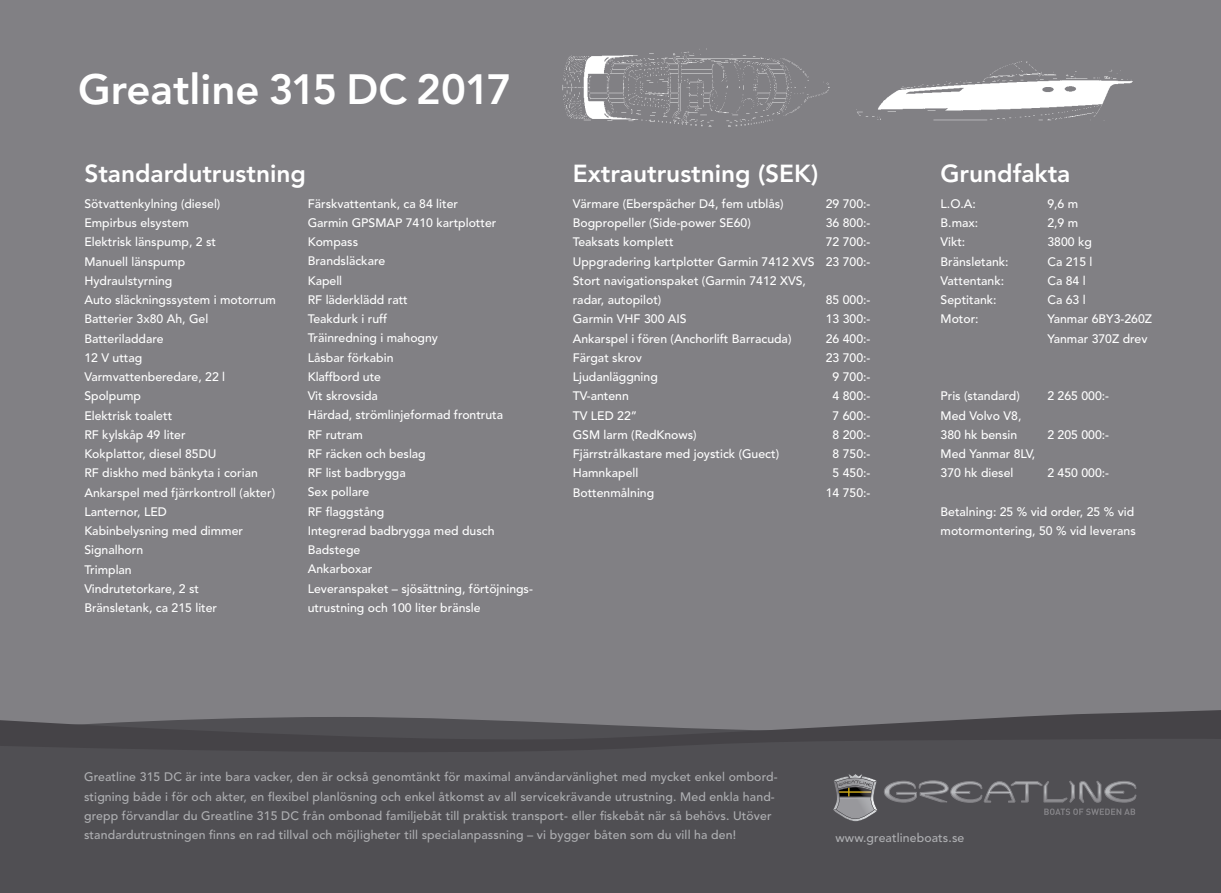
<style>
.page{position:relative;width:1221px;height:893px;background:#fff}
.page>*{position:absolute;margin:0;border:0;box-sizing:border-box;transform-origin:0 0}
.t1{font:800 42px "Avenir";color:#fff}
.t2{font:800 24.5px "Avenir";color:#fff}
.t3{font:500 12.25px/19.2px "Avenir";color:#fff}
.t4{font:500 12.25px/19.2px "Avenir";letter-spacing:.01em;color:#aeafb2}
</style>
<div class="page">
<div style="left:0;top:0;width:1220px;height:893px;background:#818084"></div>
<div style="left:0;top:759px;width:1220px;height:134px;background:#504f53"></div>
<img style="left:856px;top:61px;width:277px;height:60px">
<img style="left:562px;top:48px;width:268px;height:79px">
<svg style="left:832px;top:770px;width:304px;height:52px;background:#5f5e61"></svg>
<svg style="left:0;top:710px;width:1220px;height:49px"></svg>
<h1 class="t1" style="left:78px;top:65px;width:435px">Greatline 315 DC 2017</h1>
<h2 class="t2" style="left:84px;top:159px;width:223px">Standardutrustning</h2>
<p class="t3" style="left:84px;top:194px;width:193px">Sötvattenkylning (diesel)<br>Empirbus elsystem<br>Elektrisk länspump, 2 st<br>Manuell länspump<br>Hydraulstyrning<br>Auto släckningssystem i motorrum<br>Batterier 3x80 Ah, Gel<br>Batteriladdare<br>12 V uttag<br>Varmvattenberedare, 22 l<br>Spolpump<br>Elektrisk toalett<br>RF kylskåp 49 liter<br>Kokplattor, diesel 85DU<br>RF diskho med bänkyta i corian<br>Ankarspel med fjärrkontroll (akter)<br>Lanternor, LED<br>Kabinbelysning med dimmer<br>Signalhorn<br>Trimplan<br>Vindrutetorkare, 2 st<br>Bränsletank, ca 215 liter</p>
<p class="t3" style="left:308px;top:194px;width:227px">Färskvattentank, ca 84 liter<br>Garmin GPSMAP 7410 kartplotter<br>Kompass<br>Brandsläckare<br>Kapell<br>RF läderklädd ratt<br>Teakdurk i ruff<br>Träinredning i mahogny<br>Låsbar förkabin<br>Klaffbord ute<br>Vit skrovsida<br>Härdad, strömlinjeformad frontruta<br>RF rutram<br>RF räcken och beslag<br>RF list badbrygga<br>Sex pollare<br>RF flaggstång<br>Integrerad badbrygga med dusch<br>Badstege<br>Ankarboxar<br>Leveranspaket – sjösättning, förtöjnings&shy;utrustning och 100 liter bränsle</p>
<h2 class="t2" style="left:572px;top:159px;width:247px">Extrautrustning (SEK)</h2>
<p class="t3" style="left:572px;top:194px;width:212px">Värmare (Eberspächer D4, fem utblås)</p>
<p class="t3" style="left:825px;top:194px;width:46px">29 700:-</p>
<p class="t3" style="left:572px;top:213px;width:179px">Bogpropeller (Side-power SE60)</p>
<p class="t3" style="left:825px;top:213px;width:46px">36 800:-</p>
<p class="t3" style="left:572px;top:233px;width:102px">Teaksats komplett</p>
<p class="t3" style="left:572px;top:233px;width:299px;text-indent:253px">72 700:-<br>Uppgradering kartplotter Garmin 7412 XVS 23 700:-<br>Stort navigationspaket (Garmin 7412 XVS,<br>radar, autopilot)</p>
<p class="t3" style="left:825px;top:290px;width:46px">85 000:-</p>
<p class="t3" style="left:572px;top:310px;width:115px">Garmin VHF 300 AIS</p>
<p class="t3" style="left:825px;top:310px;width:46px">13 300:-</p>
<p class="t3" style="left:572px;top:329px;width:220px">Ankarspel i fören (Anchorlift Barracuda)</p>
<p class="t3" style="left:825px;top:329px;width:46px">26 400:-</p>
<p class="t3" style="left:572px;top:348px;width:70px">Färgat skrov</p>
<p class="t3" style="left:825px;top:348px;width:46px">23 700:-</p>
<p class="t3" style="left:572px;top:367px;width:87px">Ljudanläggning</p>
<p class="t3" style="left:832px;top:367px;width:39px">9 700:-</p>
<p class="t3" style="left:572px;top:387px;width:58px">TV-antenn</p>
<p class="t3" style="left:832px;top:387px;width:39px">4 800:-</p>
<p class="t3" style="left:572px;top:406px;width:66px">TV LED 22”</p>
<p class="t3" style="left:832px;top:406px;width:39px">7 600:-</p>
<p class="t3" style="left:572px;top:425px;width:125px">GSM larm (RedKnows)</p>
<p class="t3" style="left:832px;top:425px;width:39px">8 200:-</p>
<p class="t3" style="left:572px;top:444px;width:208px">Fjärrstrålkastare med joystick (Guect)</p>
<p class="t3" style="left:832px;top:444px;width:39px">8 750:-</p>
<p class="t3" style="left:572px;top:464px;width:67px">Hamnkapell</p>
<p class="t3" style="left:832px;top:464px;width:39px">5 450:-</p>
<p class="t3" style="left:572px;top:483px;width:83px">Bottenmålning</p>
<p class="t3" style="left:825px;top:483px;width:46px">14 750:-</p>
<h2 class="t2" style="left:940px;top:159px;width:131px">Grundfakta</h2>
<p class="t3" style="left:940px;top:194px;width:37px">L.O.A:</p>
<p class="t3" style="left:1047px;top:194px;width:32px">9,6 m</p>
<p class="t3" style="left:940px;top:213px;width:39px">B.max:</p>
<p class="t3" style="left:1047px;top:213px;width:32px">2,9 m</p>
<p class="t3" style="left:940px;top:233px;width:26px">Vikt:</p>
<p class="t3" style="left:1047px;top:233px;width:46px">3800 kg</p>
<p class="t3" style="left:940px;top:252px;width:70px">Bränsletank:</p>
<p class="t3" style="left:1047px;top:252px;width:47px">Ca 215 l</p>
<p class="t3" style="left:940px;top:271px;width:65px">Vattentank:</p>
<p class="t3" style="left:1047px;top:271px;width:40px">Ca 84 l</p>
<p class="t3" style="left:940px;top:290px;width:58px">Septitank:</p>
<p class="t3" style="left:1047px;top:290px;width:40px">Ca 63 l</p>
<p class="t3" style="left:940px;top:310px;width:40px">Motor:</p>
<p class="t3" style="left:1047px;top:310px;width:106px">Yanmar 6BY3-260Z<br>Yanmar 370Z drev</p>
<p class="t3" style="left:940px;top:387px;width:81px">Pris (standard)</p>
<p class="t3" style="left:1047px;top:387px;width:63px">2 265 000:-</p>
<p class="t3" style="left:940px;top:406px;width:82px">Med Volvo V8,<br>380 hk bensin</p>
<p class="t3" style="left:1047px;top:425px;width:63px">2 205 000:-</p>
<p class="t3" style="left:940px;top:444px;width:96px">Med Yanmar 8LV,<br>370 hk diesel</p>
<p class="t3" style="left:1047px;top:464px;width:63px">2 450 000:-</p>
<p class="t3" style="left:940px;top:502px;width:197px">Betalning: 25 % vid order, 25 % vid motormontering, 50 % vid leverans</p>
<p class="t4" style="left:84px;top:768px;width:695px">Greatline 315 DC är inte bara vacker, den är också genomtänkt för maximal användarvänlighet med mycket enkel ombord&shy;stigning både i för och akter, en flexibel planlösning och enkel åtkomst av all servicekrävande utrustning. Med enkla hand&shy;grepp förvandlar du Greatline 315 DC från ombonad familjebåt till praktisk transport- eller fiskebåt när så behövs. Utöver standardutrustningen finns en rad tillval och möjligheter till specialanpassning – vi bygger båten som du vill ha den!</p>
<p class="t4" style="left:835px;top:828px;width:130px">www.greatlineboats.se</p>
</div>
